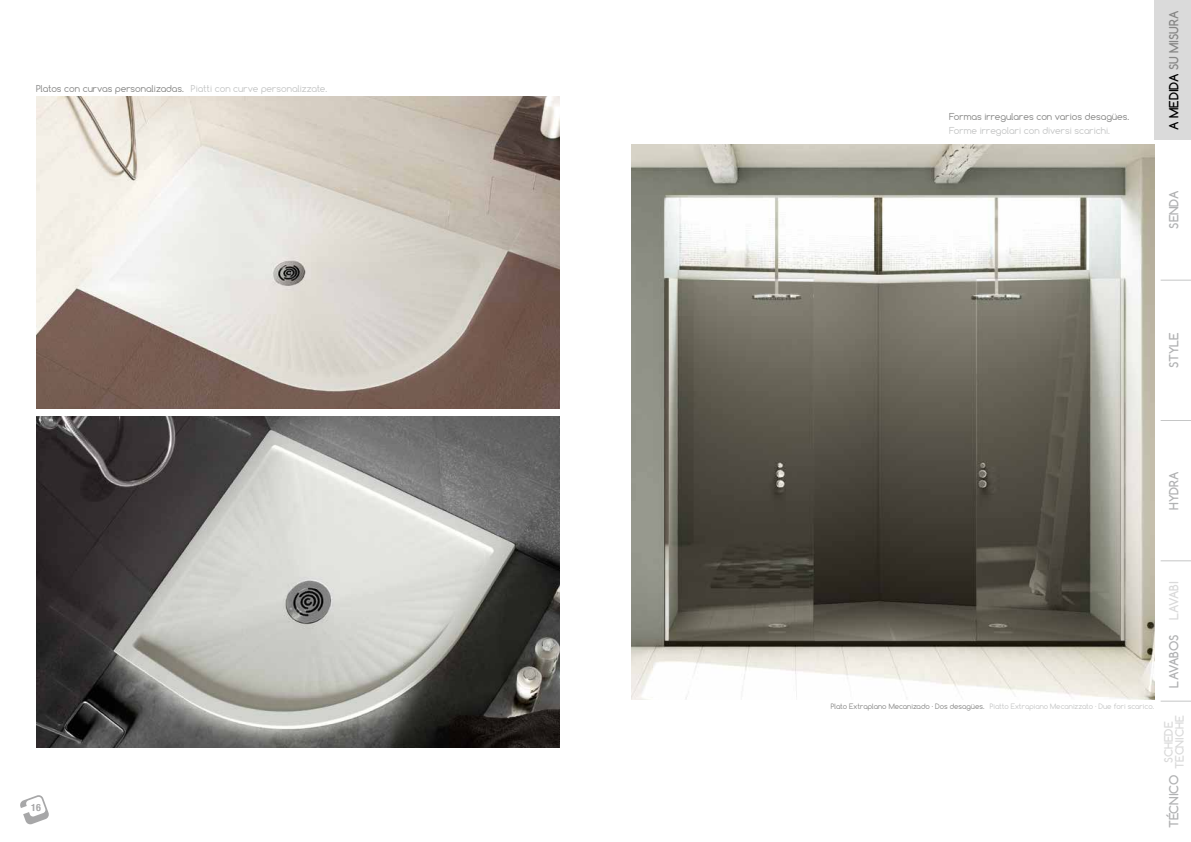
<style>
.page{position:relative;width:1191px;height:842px;background:#fff}
.page>*{position:absolute;margin:0;border:0;box-sizing:border-box;transform-origin:0 0}
.t1{font:700 12px "Comfortaa";color:#b1b2b3}
.t2{font:700 12px "Comfortaa";color:#878786}
.t3{font:700 12px "Comfortaa";color:#dadada}
.t4{font:700 11px/11px "Comfortaa";color:#dadada;text-align:center}
.t5{font:700 condensed 10px "Helvetica Neue LT";color:#a7a7a8}
.t6{font:9px "Comfortaa";color:#878786}
.t7{font:9px "Comfortaa";color:#c5c6c6}
.t8{font:7px "Comfortaa";color:#c5c6c6}
.t9{font:7px "Comfortaa";color:#878786}
.s1{color:#000}
</style>
<div class="page">
<img style="left:36px;top:96px;width:523px;height:312px">
<img style="left:36px;top:416px;width:523px;height:332px">
<img style="left:631px;top:144px;width:524px;height:556px">
<hr style="left:1160px;top:560px;width:31px;height:1px;background:#c5c6c6">
<hr style="left:1160px;top:280px;width:31px;height:1px;background:#c5c6c6">
<hr style="left:1160px;top:701px;width:31px;height:1px;background:#c5c6c6">
<hr style="left:1160px;top:420px;width:31px;height:1px;background:#c5c6c6">
<div style="left:1155px;top:0;width:36px;height:140px;background:#dadada"></div>
<svg style="left:20px;top:795px;width:29px;height:30px"></svg>
<p class="t6" style="left:36px;top:83px;width:149px">Platos con curvas personalizadas.</p>
<p class="t7" style="left:191px;top:83px;width:138px">Piatti con curve personalizzate.</p>
<p class="t5" style="left:31px;top:801px;width:11px">16</p>
<p class="t6" style="left:949px;top:111px;width:182px">Formas irregulares con varios desagües.</p>
<p class="t7" style="left:949px;top:125px;width:162px">Forme irregolari con diversi scarichi.</p>
<h1 class="t2" style="left:1166px;top:130px;width:121px;rotate:-90deg"><span class="s1">A MEDIDA</span> SU MISURA</h1>
<h1 class="t1" style="left:1166px;top:229px;width:39px;rotate:-90deg">SENDA</h1>
<h1 class="t1" style="left:1166px;top:368px;width:38px;rotate:-90deg">STYLE</h1>
<h1 class="t1" style="left:1166px;top:510px;width:40px;rotate:-90deg">HYDRA</h1>
<p class="t9" style="left:831px;top:702px;width:155px">Plato Extraplano Mecanizado · Dos desagües.</p>
<p class="t8" style="left:989px;top:702px;width:166px">Piatto Extrapiano Mecanizzato · Due fori scarico.</p>
<h1 class="t3" style="left:1166px;top:620px;width:41px;rotate:-90deg">LAVABI</h1>
<h1 class="t1" style="left:1166px;top:687px;width:54px;rotate:-90deg">LAVABOS</h1>
<p class="t4" style="left:1163px;top:769px;width:55px;rotate:-90deg">SCHEDE<br>TECNICHE</p>
<h1 class="t1" style="left:1166px;top:828px;width:55px;rotate:-90deg">TÉCNICO</h1>
</div>
